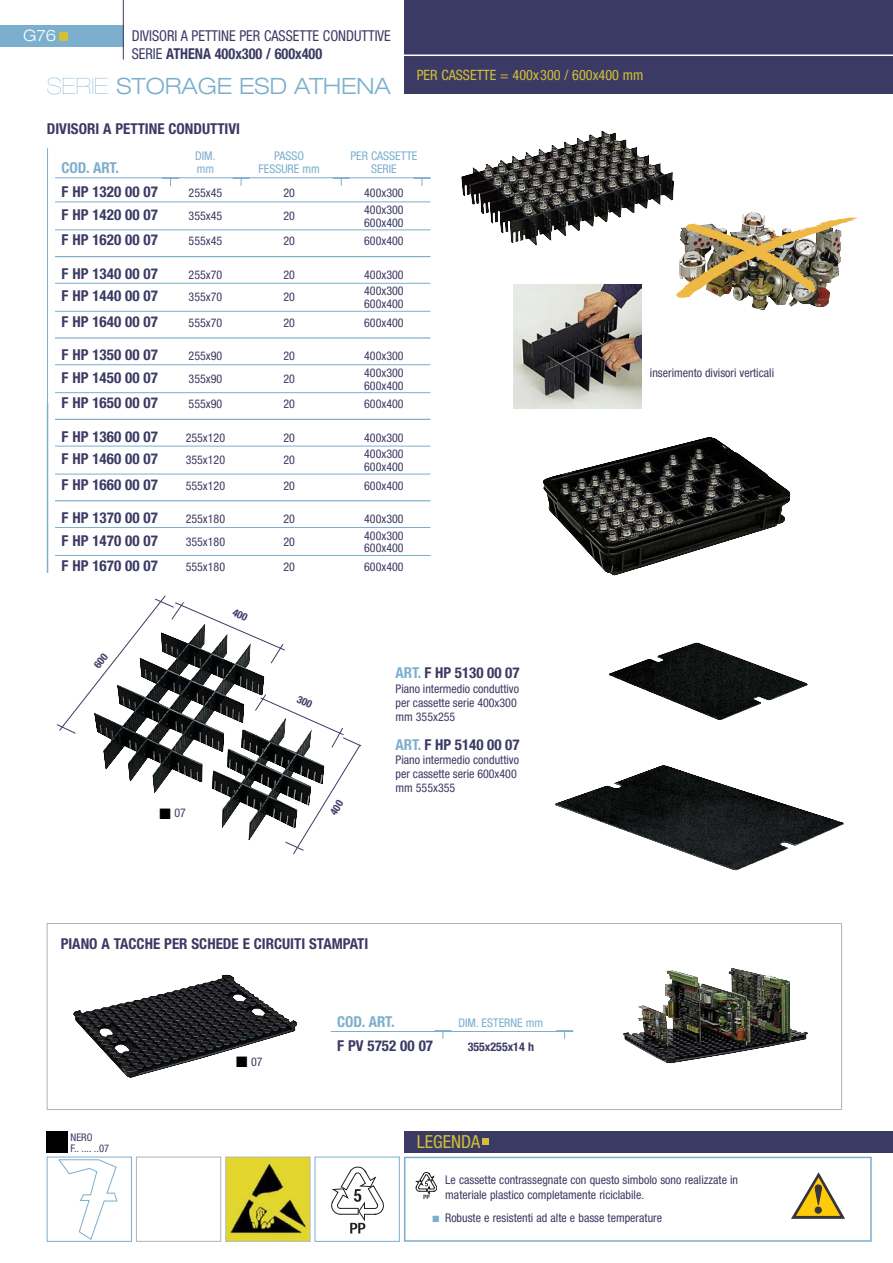
<style>
.page{position:relative;width:893px;height:1263px;background:#fff}
.page>*{position:absolute;margin:0;border:0;box-sizing:border-box;transform-origin:0 0}
.t1{font:300 expanded 22.5px "Helvetica Neue LT Std";color:#7caece}
.t2{font:condensed 18px "Helvetica Neue LT Std";color:#d2c036}
.t3{font:300 expanded 15.75px "Helvetica Neue LT Std";color:#fff}
.t4{font:700 condensed 15px "Helvetica Neue LT Std";color:#3b3a64}
.t5{font:condensed 15px/18px "Helvetica Neue LT Std";color:#3b3a64;scale:.95 1}
.t6{font:700 condensed 15px "Helvetica Neue LT Std";color:#7caece}
.t7{font:condensed 14.25px "Helvetica Neue LT Std";color:#d2c036}
.t8{font:condensed 12px/14.2px "Helvetica Neue LT Std";color:#3b3a64}
.t9{font:condensed 12px "Helvetica Neue LT Std";color:#7caece}
.t10{font:700 condensed 12px "Helvetica Neue LT Std";color:#3b3a64}
.t11{font:condensed 10.5px/10.5px "Helvetica Neue LT Std";color:#3b3a64}
.s1{font-weight:700}
.s2{font-weight:200}
.s3{color:#000}
.s4{color:#7caece}
</style>
<div class="page">
<div style="left:47px;top:923px;width:795px;height:187px;border:1px solid #b3b3b3"></div>
<div style="left:404px;top:0;width:489px;height:94px;background:#3b3a64"></div>
<hr style="left:404px;top:55px;width:489px;height:1px;background:#fff">
<div style="left:0;top:26px;width:123px;height:21px;background:#7caece"></div>
<div style="left:60px;top:32px;width:8px;height:9px;background:#d2c036"></div>
<hr style="left:123px;top:0;width:1px;height:60px;background:#3b3a64">
<div style="left:404px;top:1157px;width:468px;height:85px;border:2px solid #7caece"></div>
<div style="left:404px;top:1131px;width:489px;height:21px;background:#3b3a64"></div>
<div style="left:483px;top:1138px;width:6px;height:7px;background:#d2c036"></div>
<svg style="left:791px;top:1172px;width:54px;height:47px"></svg>
<div style="left:47px;top:1157px;width:85px;height:85px;border:1px solid #7caece"></div>
<svg style="left:58px;top:1159px;width:60px;height:81px"></svg>
<div style="left:136px;top:1157px;width:85px;height:85px;border:1px solid #b3b3b3"></div>
<div style="left:47px;top:1131px;width:21px;height:21px;background:#000"></div>
<img style="left:227px;top:1159px;width:81px;height:81px">
<div style="left:225px;top:1157px;width:85px;height:85px;border:1px solid #b3b3b3"></div>
<svg style="left:331px;top:1167px;width:53px;height:66px"></svg>
<div style="left:315px;top:1157px;width:85px;height:85px;border:1px solid #7caece"></div>
<hr style="left:55px;top:178px;width:375px;height:1px;background:#7caece">
<hr style="left:55px;top:202px;width:375px;height:1px;background:#7caece">
<hr style="left:55px;top:230px;width:375px;height:1px;background:#7caece">
<hr style="left:55px;top:256px;width:375px;height:1px;background:#7caece">
<hr style="left:55px;top:283px;width:375px;height:1px;background:#7caece">
<hr style="left:55px;top:311px;width:375px;height:1px;background:#7caece">
<hr style="left:55px;top:337px;width:375px;height:2px;background:#7caece">
<hr style="left:55px;top:364px;width:375px;height:1px;background:#7caece">
<hr style="left:55px;top:392px;width:375px;height:1px;background:#7caece">
<hr style="left:55px;top:419px;width:375px;height:1px;background:#7caece">
<hr style="left:55px;top:446px;width:375px;height:1px;background:#7caece">
<hr style="left:55px;top:474px;width:375px;height:1px;background:#7caece">
<hr style="left:55px;top:500px;width:375px;height:1px;background:#7caece">
<hr style="left:55px;top:527px;width:375px;height:1px;background:#7caece">
<hr style="left:55px;top:555px;width:375px;height:1px;background:#7caece">
<svg style="left:162px;top:177px;width:17px;height:9px"></svg>
<svg style="left:233px;top:177px;width:17px;height:9px"></svg>
<svg style="left:333px;top:177px;width:17px;height:9px"></svg>
<svg style="left:413px;top:177px;width:17px;height:9px"></svg>
<hr style="left:47px;top:148px;width:1px;height:286px;background:#7caece">
<hr style="left:47px;top:403px;width:1px;height:170px;background:#7caece">
<img style="left:514px;top:285px;width:127px;height:123px">
<img style="left:543px;top:437px;width:248px;height:139px">
<img style="left:735px;top:212px;width:95px;height:99px">
<img style="left:676px;top:217px;width:182px;height:81px">
<img style="left:461px;top:130px;width:213px;height:116px">
<img style="left:73px;top:974px;width:224px;height:104px">
<hr style="left:331px;top:1031px;width:242px;height:1px;background:#7caece">
<svg style="left:434px;top:1030px;width:17px;height:9px"></svg>
<svg style="left:556px;top:1030px;width:17px;height:9px"></svg>
<img style="left:623px;top:967px;width:185px;height:97px">
<svg style="left:416px;top:1172px;width:21px;height:27px"></svg>
<img style="left:555px;top:765px;width:289px;height:106px">
<img style="left:609px;top:642px;width:199px;height:78px">
<svg style="left:56px;top:595px;width:306px;height:260px"></svg>
<p class="t3" style="left:23px;top:30px;width:35px">G76</p>
<p class="t5" style="left:132px;top:28px;width:274px">DIVISORI A PETTINE PER CASSETTE CONDUTTIVE<br>SERIE <span class="s1">ATHENA 400x300 / 600x400</span></p>
<p class="t1" style="left:47px;top:78px;width:345px"><span class="s2">SERIE</span> STORAGE ESD ATHENA</p>
<p class="t4" style="left:47px;top:123px;width:195px">DIVISORI A PETTINE CONDUTTIVI</p>
<p class="t7" style="left:417px;top:70px;width:228px">PER CASSETTE = 400x300 / 600x400 mm</p>
<p class="t9" style="left:195px;top:151px;width:22px">DIM.</p>
<p class="t9" style="left:274px;top:151px;width:31px">PASSO</p>
<p class="t9" style="left:350px;top:151px;width:69px">PER CASSETTE</p>
<p class="t6" style="left:61px;top:163px;width:59px">COD. ART.</p>
<p class="t9" style="left:197px;top:165px;width:19px">mm</p>
<p class="t9" style="left:259px;top:165px;width:63px">FESSURE mm</p>
<p class="t9" style="left:371px;top:165px;width:27px">SERIE</p>
<p class="t4" style="left:61px;top:187px;width:98px">F HP 1320 00 07</p>
<p class="t8" style="left:189px;top:187px;width:35px">255x45</p>
<p class="t8" style="left:283px;top:187px;width:13px">20</p>
<p class="t8" style="left:364px;top:187px;width:41px">400x300</p>
<p class="t4" style="left:61px;top:209px;width:98px">F HP 1420 00 07</p>
<p class="t8" style="left:189px;top:210px;width:35px">355x45</p>
<p class="t8" style="left:283px;top:210px;width:13px">20</p>
<p class="t8" style="left:364px;top:204px;width:41px;line-height:12.8px">400x300<br>600x400</p>
<p class="t4" style="left:61px;top:235px;width:98px">F HP 1620 00 07</p>
<p class="t8" style="left:189px;top:235px;width:35px">555x45</p>
<p class="t8" style="left:283px;top:235px;width:13px">20</p>
<p class="t8" style="left:364px;top:235px;width:41px">600x400</p>
<p class="t4" style="left:61px;top:268px;width:98px">F HP 1340 00 07</p>
<p class="t8" style="left:189px;top:268px;width:35px">255x70</p>
<p class="t8" style="left:283px;top:268px;width:13px">20</p>
<p class="t8" style="left:364px;top:268px;width:41px">400x300</p>
<p class="t4" style="left:61px;top:291px;width:98px">F HP 1440 00 07</p>
<p class="t8" style="left:189px;top:291px;width:35px">355x70</p>
<p class="t8" style="left:283px;top:291px;width:13px">20</p>
<p class="t8" style="left:364px;top:286px;width:41px;line-height:12.8px">400x300<br>600x400</p>
<p class="t4" style="left:61px;top:316px;width:98px">F HP 1640 00 07</p>
<p class="t8" style="left:189px;top:316px;width:35px">555x70</p>
<p class="t8" style="left:283px;top:316px;width:13px">20</p>
<p class="t8" style="left:364px;top:316px;width:41px">600x400</p>
<p class="t4" style="left:61px;top:350px;width:98px">F HP 1350 00 07</p>
<p class="t8" style="left:189px;top:350px;width:35px">255x90</p>
<p class="t8" style="left:283px;top:350px;width:13px">20</p>
<p class="t8" style="left:364px;top:350px;width:41px">400x300</p>
<p class="t4" style="left:61px;top:372px;width:98px">F HP 1450 00 07</p>
<p class="t8" style="left:189px;top:372px;width:35px">355x90</p>
<p class="t8" style="left:283px;top:372px;width:13px">20</p>
<p class="t8" style="left:364px;top:367px;width:41px;line-height:12.8px">400x300<br>600x400</p>
<p class="t4" style="left:61px;top:397px;width:98px">F HP 1650 00 07</p>
<p class="t8" style="left:189px;top:398px;width:35px">555x90</p>
<p class="t8" style="left:283px;top:398px;width:13px">20</p>
<p class="t8" style="left:364px;top:398px;width:41px">600x400</p>
<p class="t4" style="left:61px;top:431px;width:98px">F HP 1360 00 07</p>
<p class="t8" style="left:186px;top:431px;width:41px">255x120</p>
<p class="t8" style="left:283px;top:431px;width:13px">20</p>
<p class="t8" style="left:364px;top:431px;width:41px">400x300</p>
<p class="t4" style="left:61px;top:453px;width:98px">F HP 1460 00 07</p>
<p class="t8" style="left:186px;top:454px;width:41px">355x120</p>
<p class="t8" style="left:283px;top:454px;width:13px">20</p>
<p class="t8" style="left:364px;top:448px;width:41px;line-height:12.8px">400x300<br>600x400</p>
<p class="t4" style="left:61px;top:479px;width:98px">F HP 1660 00 07</p>
<p class="t8" style="left:186px;top:479px;width:41px">555x120</p>
<p class="t8" style="left:283px;top:479px;width:13px">20</p>
<p class="t8" style="left:364px;top:479px;width:41px">600x400</p>
<p class="t4" style="left:61px;top:512px;width:98px">F HP 1370 00 07</p>
<p class="t8" style="left:186px;top:513px;width:41px">255x180</p>
<p class="t8" style="left:283px;top:513px;width:13px">20</p>
<p class="t8" style="left:364px;top:513px;width:41px">400x300</p>
<p class="t4" style="left:61px;top:535px;width:98px">F HP 1470 00 07</p>
<p class="t8" style="left:186px;top:535px;width:41px">355x180</p>
<p class="t8" style="left:283px;top:535px;width:13px">20</p>
<p class="t8" style="left:364px;top:530px;width:41px;line-height:12.8px">400x300<br>600x400</p>
<p class="t4" style="left:61px;top:560px;width:98px">F HP 1670 00 07</p>
<p class="t8" style="left:186px;top:561px;width:41px">555x180</p>
<p class="t8" style="left:283px;top:561px;width:13px">20</p>
<p class="t8" style="left:364px;top:561px;width:41px">600x400</p>
<p class="t8" style="left:159px;top:807px;width:28px"><span class="s3">■</span> 07</p>
<p class="t4" style="left:396px;top:667px;width:125px"><span class="s4">ART.</span> F HP 5130 00 07</p>
<p class="t8" style="left:396px;top:682px;width:125px">Piano intermedio conduttivo per cassette serie 400x300 mm 355x255</p>
<p class="t4" style="left:396px;top:739px;width:125px"><span class="s4">ART.</span> F HP 5140 00 07</p>
<p class="t8" style="left:396px;top:753px;width:125px">Piano intermedio conduttivo per cassette serie 600x400 mm 555x355</p>
<p class="t4" style="left:61px;top:938px;width:309px">PIANO A TACCHE PER SCHEDE E CIRCUITI STAMPATI</p>
<p class="t11" style="left:71px;top:1133px;width:40px">NERO<br>F.. .... ..07</p>
<p class="t8" style="left:236px;top:1055px;width:28px"><span class="s3">■</span> 07</p>
<p class="t6" style="left:337px;top:1016px;width:59px">COD. ART.</p>
<p class="t9" style="left:458px;top:1018px;width:86px">DIM. ESTERNE mm</p>
<p class="t4" style="left:337px;top:1040px;width:97px">F PV 5752 00 07</p>
<p class="t10" style="left:468px;top:1042px;width:68px">355x255x14 h</p>
<p class="t2" style="left:417px;top:1135px;width:65px">LEgENDA</p>
<p class="t8" style="left:650px;top:366px;width:126px">inserimento divisori verticali</p>
<p class="t8" style="left:445px;top:1174px;width:294px">Le cassette contrassegnate con questo simbolo sono realizzate in materiale plastico completamente riciclabile.</p>
<p class="t8" style="left:432px;top:1212px;width:231px"><span class="s4">■</span> Robuste e resistenti ad alte e basse temperature</p>
</div>
